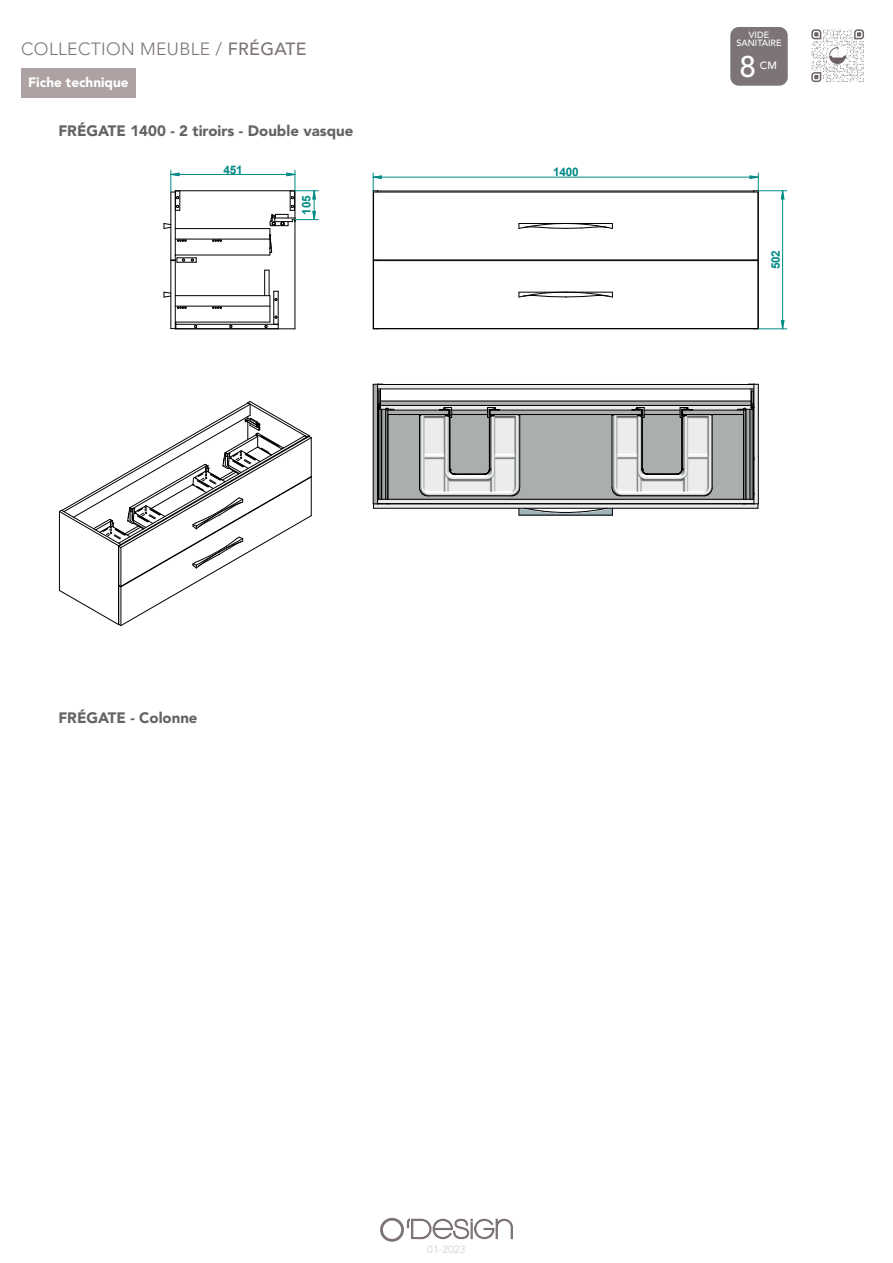
<style>
.page{position:relative;width:893px;height:1263px;background:#fff}
.page>*{position:absolute;margin:0;border:0;box-sizing:border-box;transform-origin:0 0}
.t1{font:500 29.7px "Avenir";color:#fff}
.t2{font:300 17.55px "Avenir";letter-spacing:.02em;color:#7d7476}
.t3{font:900 15px "Avenir";color:#636366}
.t4{font:900 13.5px "Avenir";color:#fff}
.t5{font:700 11.7px "Arial";letter-spacing:-.02em;color:#008a86}
.t6{font:10.5px "Avenir";color:#d1d2d4}
.t7{font:500 10.5px "Avenir LT Std";color:#fff}
.t8{font:500 9px/8.1px "Avenir LT Std";color:#fff;text-align:center}
.s1{font-weight:500}
</style>
<div class="page">
<svg style="left:380px;top:1217px;width:133px;height:25px"></svg>
<div style="left:21px;top:69px;width:115px;height:29px;background:#aea2a3"></div>
<svg style="left:811px;top:29px;width:53px;height:53px"></svg>
<img style="left:830px;top:48px;width:15px;height:16px">
<div style="left:730px;top:27px;width:58px;height:59px;background:#7d7476;border-radius:9px"></div>
<img style="left:373px;top:385px;width:385px;height:130px">
<hr style="left:452px;top:410px;width:35px;height:1px;background:#000001">
<hr style="left:644px;top:410px;width:36px;height:1px;background:#000001">
<hr style="left:452px;top:414px;width:35px;height:1px;background:#000001">
<hr style="left:644px;top:414px;width:36px;height:1px;background:#000001">
<hr style="left:490px;top:410px;width:151px;height:1px;background:#000001">
<hr style="left:490px;top:414px;width:151px;height:1px;background:#000001">
<hr style="left:388px;top:414px;width:61px;height:1px;background:#000001">
<hr style="left:388px;top:410px;width:61px;height:1px;background:#000001">
<hr style="left:683px;top:410px;width:61px;height:1px;background:#000001">
<hr style="left:683px;top:414px;width:61px;height:1px;background:#000001">
<hr style="left:450px;top:417px;width:1px;height:52px;background:#000001">
<svg style="left:419px;top:487px;width:10px;height:10px"></svg>
<svg style="left:511px;top:487px;width:10px;height:9px"></svg>
<hr style="left:428px;top:495px;width:83px;height:1px;background:#000001">
<hr style="left:519px;top:415px;width:1px;height:72px;background:#000001">
<hr style="left:419px;top:415px;width:1px;height:72px;background:#000001">
<hr style="left:449px;top:417px;width:1px;height:52px;background:#000001">
<svg style="left:487px;top:407px;width:33px;height:11px"></svg>
<svg style="left:449px;top:469px;width:42px;height:6px"></svg>
<hr style="left:489px;top:417px;width:1px;height:52px;background:#000001">
<hr style="left:377px;top:384px;width:1px;height:120px;background:#000001">
<hr style="left:373px;top:384px;width:1px;height:120px;background:#000001">
<hr style="left:519px;top:515px;width:47px;height:1px;background:#000001">
<svg style="left:519px;top:507px;width:94px;height:8px"></svg>
<hr style="left:566px;top:515px;width:46px;height:1px;background:#000001">
<hr style="left:378px;top:389px;width:376px;height:1px;background:#000001">
<hr style="left:378px;top:384px;width:376px;height:1px;background:#000001">
<hr style="left:378px;top:499px;width:376px;height:1px;background:#000001">
<hr style="left:642px;top:417px;width:1px;height:52px;background:#000001">
<svg style="left:611px;top:487px;width:9px;height:9px"></svg>
<svg style="left:641px;top:469px;width:7px;height:6px"></svg>
<hr style="left:681px;top:417px;width:1px;height:52px;background:#000001">
<svg style="left:705px;top:487px;width:8px;height:9px"></svg>
<hr style="left:620px;top:495px;width:85px;height:1px;background:#000001">
<hr style="left:712px;top:415px;width:1px;height:72px;background:#000001">
<hr style="left:647px;top:474px;width:30px;height:1px;background:#000001">
<hr style="left:612px;top:415px;width:1px;height:72px;background:#000001">
<hr style="left:647px;top:473px;width:30px;height:1px;background:#000001">
<hr style="left:641px;top:417px;width:1px;height:52px;background:#000001">
<svg style="left:680px;top:407px;width:33px;height:11px"></svg>
<svg style="left:676px;top:469px;width:7px;height:6px"></svg>
<hr style="left:682px;top:417px;width:1px;height:52px;background:#000001">
<hr style="left:378px;top:503px;width:376px;height:1px;background:#000001">
<hr style="left:374px;top:508px;width:384px;height:1px;background:#000001">
<hr style="left:380px;top:401px;width:371px;height:1px;background:#000001">
<hr style="left:380px;top:405px;width:371px;height:1px;background:#000001">
<hr style="left:753px;top:384px;width:1px;height:120px;background:#000001">
<hr style="left:758px;top:384px;width:1px;height:120px;background:#000001">
<hr style="left:750px;top:409px;width:1px;height:90px;background:#000001">
<hr style="left:745px;top:409px;width:1px;height:90px;background:#000001">
<svg style="left:737px;top:384px;width:21px;height:30px"></svg>
<hr style="left:378px;top:409px;width:1px;height:90px;background:#000001">
<hr style="left:381px;top:409px;width:1px;height:90px;background:#000001">
<hr style="left:385px;top:409px;width:1px;height:90px;background:#000001">
<svg style="left:373px;top:384px;width:21px;height:30px"></svg>
<hr style="left:387px;top:414px;width:1px;height:85px;background:#000001">
<svg style="left:373px;top:503px;width:16px;height:5px"></svg>
<svg style="left:744px;top:503px;width:15px;height:5px"></svg>
<hr style="left:743px;top:414px;width:1px;height:85px;background:#000001">
<svg style="left:612px;top:407px;width:33px;height:11px"></svg>
<svg style="left:419px;top:407px;width:33px;height:11px"></svg>
<svg style="left:518px;top:223px;width:95px;height:6px"></svg>
<svg style="left:518px;top:292px;width:95px;height:6px"></svg>
<hr style="left:378px;top:191px;width:376px;height:1px;background:#000001">
<hr style="left:373px;top:192px;width:385px;height:1px;background:#000001">
<hr style="left:373px;top:192px;width:1px;height:68px;background:#000001">
<hr style="left:373px;top:260px;width:385px;height:1px;background:#000001">
<hr style="left:373px;top:261px;width:1px;height:68px;background:#000001">
<hr style="left:374px;top:328px;width:384px;height:1px;background:#000001">
<hr style="left:758px;top:191px;width:1px;height:138px;background:#000001">
<hr style="left:176px;top:324px;width:102px;height:1px;background:#000001">
<svg style="left:229px;top:325px;width:4px;height:3px"></svg>
<hr style="left:295px;top:222px;width:1px;height:107px;background:#000001">
<hr style="left:175px;top:328px;width:120px;height:1px;background:#000001">
<hr style="left:175px;top:190px;width:120px;height:1px;background:#000001">
<svg style="left:163px;top:223px;width:9px;height:6px"></svg>
<svg style="left:163px;top:291px;width:9px;height:7px"></svg>
<hr style="left:175px;top:192px;width:1px;height:68px;background:#000001">
<hr style="left:170px;top:192px;width:1px;height:68px;background:#000001">
<hr style="left:175px;top:261px;width:1px;height:68px;background:#000001">
<hr style="left:170px;top:261px;width:1px;height:68px;background:#000001">
<svg style="left:171px;top:255px;width:26px;height:8px"></svg>
<svg style="left:171px;top:322px;width:5px;height:8px"></svg>
<hr style="left:175px;top:228px;width:95px;height:1px;background:#000001">
<hr style="left:175px;top:255px;width:95px;height:1px;background:#000001">
<hr style="left:175px;top:239px;width:95px;height:1px;background:#000001">
<svg style="left:177px;top:240px;width:10px;height:2px"></svg>
<svg style="left:212px;top:240px;width:10px;height:2px"></svg>
<svg style="left:264px;top:270px;width:15px;height:59px"></svg>
<hr style="left:175px;top:295px;width:95px;height:1px;background:#000001">
<hr style="left:175px;top:322px;width:95px;height:1px;background:#000001">
<hr style="left:175px;top:306px;width:95px;height:1px;background:#000001">
<svg style="left:177px;top:307px;width:10px;height:2px"></svg>
<svg style="left:212px;top:307px;width:10px;height:2px"></svg>
<svg style="left:58px;top:401px;width:254px;height:225px"></svg>
<svg style="left:373px;top:173px;width:9px;height:19px"></svg>
<hr style="left:373px;top:177px;width:385px;height:1px;background:#008a86">
<svg style="left:753px;top:320px;width:34px;height:10px"></svg>
<svg style="left:750px;top:173px;width:37px;height:27px"></svg>
<hr style="left:782px;top:191px;width:1px;height:138px;background:#008a86">
<svg style="left:171px;top:170px;width:9px;height:41px"></svg>
<svg style="left:269px;top:170px;width:49px;height:85px"></svg>
<hr style="left:171px;top:174px;width:124px;height:1px;background:#008a86">
<p class="t2" style="left:21px;top:39px;width:287px">COLLECTION MEUBLE / <span class="s1">FRÉGATE</span></p>
<p class="t4" style="left:28px;top:70px;width:102px">Fiche technique</p>
<p class="t3" style="left:58px;top:118px;width:296px">FRÉGATE 1400 - 2 tiroirs - Double vasque</p>
<p class="t5" style="left:224px;top:161px;width:21px">451</p>
<p class="t5" style="left:298px;top:214px;width:21px;rotate:-90deg">105</p>
<p class="t3" style="left:58px;top:705px;width:141px">FRÉGATE - Colonne</p>
<p class="t5" style="left:553px;top:164px;width:27px">1400</p>
<p class="t8" style="left:736px;top:31px;width:47px">VIDE<br>SANITAIRE</p>
<p class="t7" style="left:760px;top:59px;width:19px">CM</p>
<h1 class="t1" style="left:740px;top:41px;width:18px">8</h1>
<p class="t5" style="left:767px;top:269px;width:21px;rotate:-90deg">502</p>
<p class="t6" style="left:427px;top:1243px;width:40px">01-2023</p>
</div>
